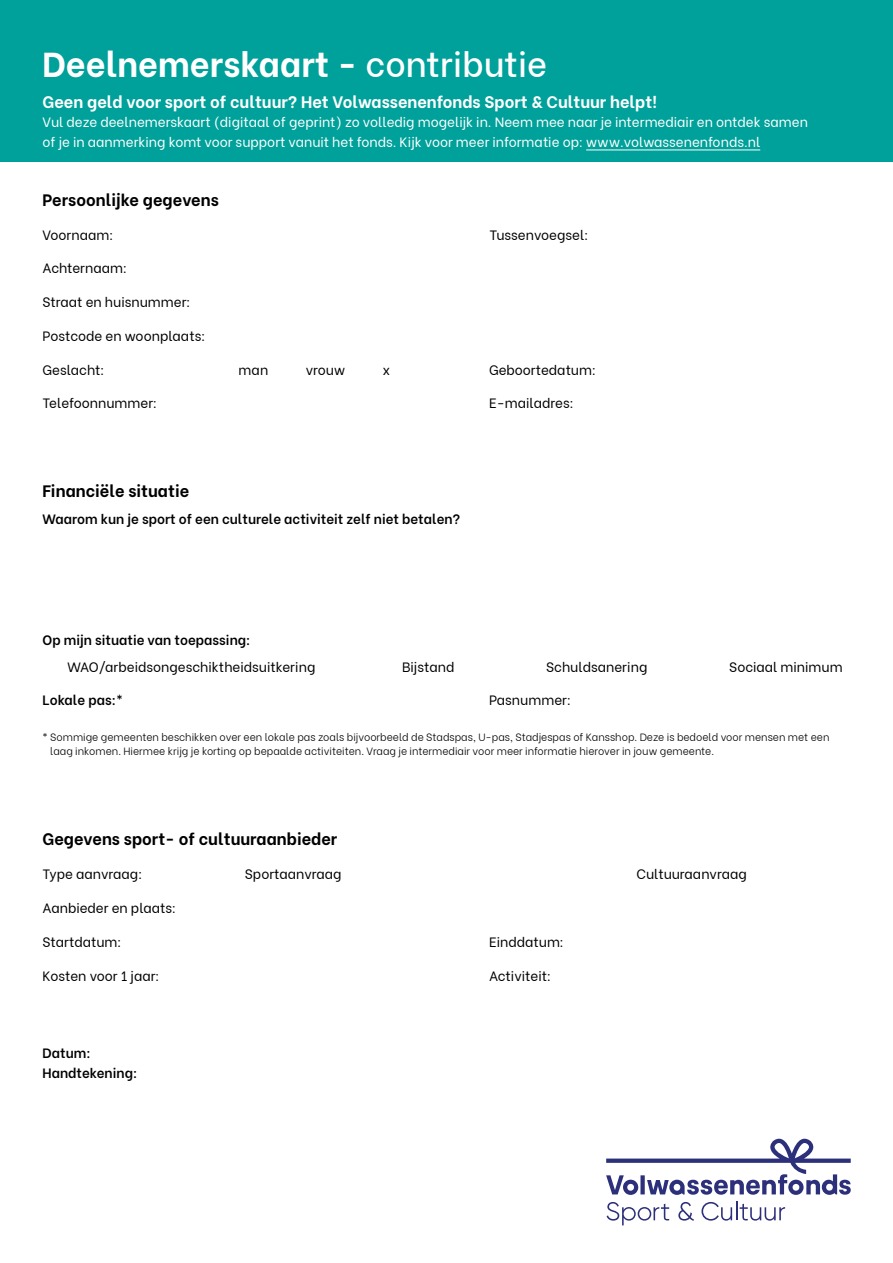
<style>
.page{position:relative;width:893px;height:1263px;background:#fff}
.page>*{position:absolute;margin:0;border:0;box-sizing:border-box;transform-origin:0 0}
.t1{font:700 34.5px "Be Vietnam";color:#fff}
.t2{font:700 16.5px "Be Vietnam";color:#000}
.t3{font:700 16.5px "Be Vietnam";color:#fff}
.t4{font:13.5px "Be Vietnam";color:#000}
.t5{font:13.5px/19.5px "Be Vietnam";color:#fff}
.t6{font:600 13.5px/19.5px "Be Vietnam";color:#000}
.t7{font:300 10.5px/13.5px "Be Vietnam";color:#000}
.s1{font-weight:500}
</style>
<div class="page">
<div style="left:0;top:0;width:893px;height:162px;background:#00a19a"></div>
<hr style="left:586px;top:150px;width:174px;height:1px;background:#fff">
<svg style="left:606px;top:1139px;width:245px;height:56px"></svg>
<svg style="left:607px;top:1202px;width:62px;height:23px"></svg>
<svg style="left:701px;top:1201px;width:84px;height:19px"></svg>
<svg style="left:678px;top:1202px;width:16px;height:19px"></svg>
<h1 class="t1" style="left:43px;top:36px;width:506px">Deelnemerskaart - <span class="s1">contributie</span></h1>
<p class="t3" style="left:43px;top:88px;width:616px">Geen geld voor sport of cultuur? Het Volwassenenfonds Sport &amp; Cultuur helpt!</p>
<p class="t5" style="left:43px;top:111px;width:767px">Vul deze deelnemerskaart (digitaal of geprint) zo volledig mogelijk in. Neem mee naar je intermediair en ontdek samen of je in aanmerking komt voor support vanuit het fonds. Kijk voor meer informatie op: www.volwassenenfonds.nl</p>
<p class="t2" style="left:43px;top:186px;width:178px">Persoonlijke gegevens</p>
<p class="t4" style="left:43px;top:223px;width:72px">Voornaam:</p>
<p class="t4" style="left:490px;top:223px;width:100px">Tussenvoegsel:</p>
<p class="t4" style="left:43px;top:257px;width:86px">Achternaam:</p>
<p class="t4" style="left:43px;top:291px;width:149px">Straat en huisnummer:</p>
<p class="t4" style="left:43px;top:325px;width:164px">Postcode en woonplaats:</p>
<p class="t4" style="left:43px;top:358px;width:63px">Geslacht:</p>
<p class="t4" style="left:239px;top:358px;width:31px">man</p>
<p class="t4" style="left:306px;top:358px;width:41px">vrouw</p>
<p class="t4" style="left:383px;top:358px;width:9px">x</p>
<p class="t4" style="left:489px;top:358px;width:109px">Geboortedatum:</p>
<p class="t4" style="left:43px;top:392px;width:116px">Telefoonnummer:</p>
<p class="t4" style="left:489px;top:392px;width:86px">E-mailadres:</p>
<p class="t2" style="left:43px;top:477px;width:148px">Financiële situatie</p>
<p class="t6" style="left:43px;top:508px;width:419px">Waarom kun je sport of een culturele activiteit zelf niet betalen?</p>
<p class="t6" style="left:43px;top:629px;width:210px">Op mijn situatie van toepassing:</p>
<p class="t4" style="left:68px;top:656px;width:249px">WAO/arbeidsongeschiktheidsuitkering</p>
<p class="t4" style="left:402px;top:656px;width:54px">Bijstand</p>
<p class="t4" style="left:546px;top:656px;width:103px">Schuldsanering</p>
<p class="t4" style="left:729px;top:656px;width:115px">Sociaal minimum</p>
<p class="t6" style="left:43px;top:689px;width:82px">Lokale pas:*</p>
<p class="t4" style="left:489px;top:689px;width:83px">Pasnummer:</p>
<p class="t7" style="left:50px;top:730px;width:781px;text-indent:-8px">* Sommige gemeenten beschikken over een lokale pas zoals bijvoorbeeld de Stadspas, U-pas, Stadjespas of Kansshop. Deze is bedoeld voor mensen met een laag inkomen. Hiermee krijg je korting op bepaalde activiteiten. Vraag je intermediair voor meer informatie hierover in jouw gemeente.</p>
<p class="t2" style="left:43px;top:825px;width:296px">Gegevens sport- of cultuuraanbieder</p>
<p class="t4" style="left:43px;top:863px;width:101px">Type aanvraag:</p>
<p class="t4" style="left:245px;top:863px;width:98px">Sportaanvraag</p>
<p class="t4" style="left:636px;top:863px;width:112px">Cultuuraanvraag</p>
<p class="t4" style="left:43px;top:896px;width:135px">Aanbieder en plaats:</p>
<p class="t4" style="left:43px;top:931px;width:80px">Startdatum:</p>
<p class="t4" style="left:489px;top:931px;width:76px">Einddatum:</p>
<p class="t4" style="left:43px;top:965px;width:118px">Kosten voor 1 jaar:</p>
<p class="t4" style="left:489px;top:965px;width:64px">Activiteit:</p>
<p class="t6" style="left:43px;top:1042px;width:96px">Datum:<br>Handtekening:</p>
</div>
